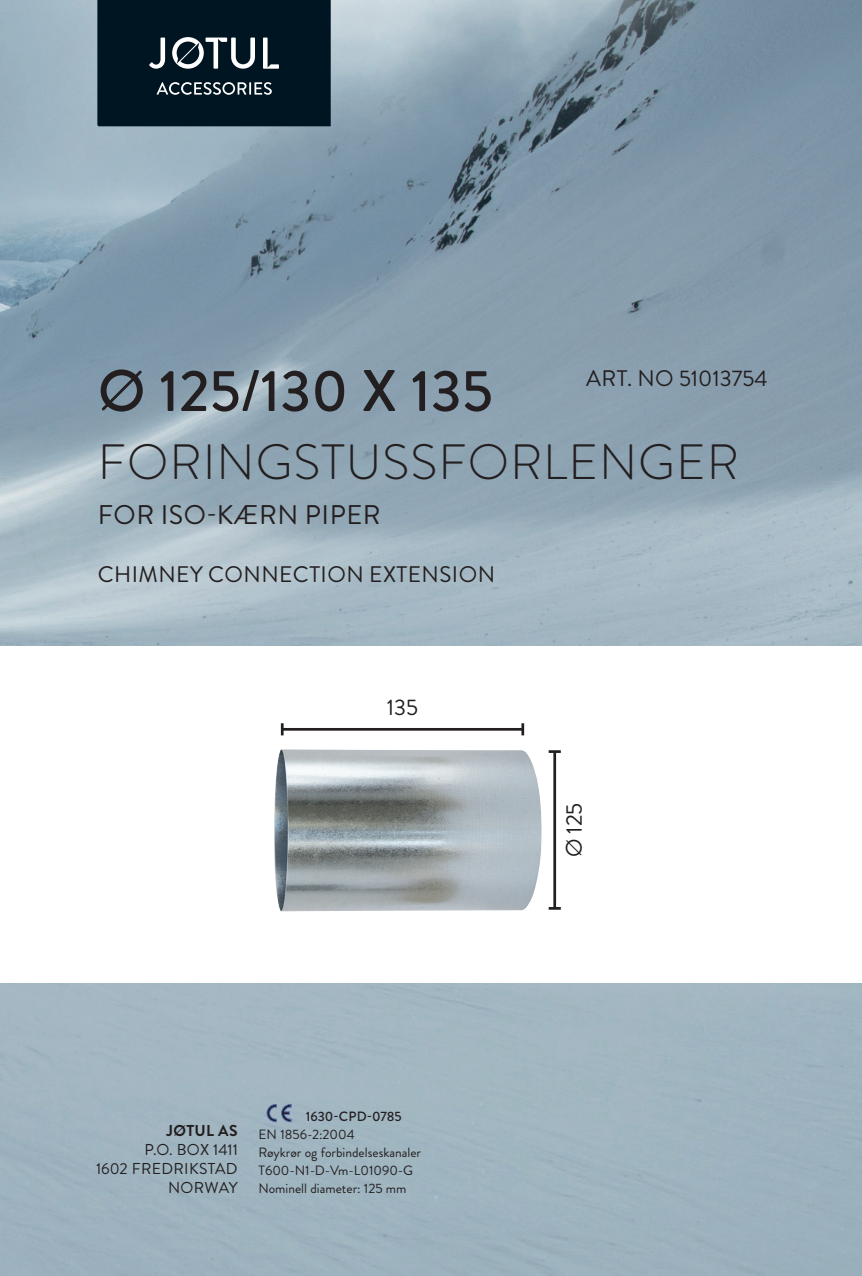
<style>
.page{position:relative;width:862px;height:1276px;background:#fff}
.page>*{position:absolute;margin:0;border:0;box-sizing:border-box;transform-origin:0 0}
.t1{font:500 58.5px "Brandon Grotesque";color:#231f20}
.t2{font:300 49.5px "Brandon Grotesque";letter-spacing:.02em;color:#231f20}
.t3{font:27px "Brandon Grotesque";letter-spacing:.02em;color:#231f20}
.t4{font:22.5px "Brandon Grotesque";letter-spacing:.02em;color:#231f20}
.t5{font:22.5px "Brandon Grotesque";color:#231f20}
.t6{font:15.75px/18.9px "Brandon Grotesque";letter-spacing:.02em;color:#231f20;text-align:right}
.t7{font:700 15.75px "Brandon Grotesque";letter-spacing:.02em;color:#231f20}
.t8{font:13.5px/18px "Brandon Grotesque";color:#231f20}
.t9{font:500 13.5px "Brandon Grotesque";color:#231f20}
</style>
<div class="page">
<img style="left:0;top:0;width:861px;height:1276px">
<svg style="left:97px;top:0;width:233px;height:126px;background:#0f232f"></svg>
<div style="left:0;top:646px;width:861px;height:336px;background:#fff"></div>
<svg style="left:267px;top:1104px;width:24px;height:17px"></svg>
<hr style="left:553px;top:751px;width:2px;height:157px;background:#231f20">
<svg style="left:548px;top:907px;width:12px;height:2px"></svg>
<svg style="left:548px;top:750px;width:12px;height:3px"></svg>
<hr style="left:282px;top:728px;width:240px;height:2px;background:#231f20">
<svg style="left:281px;top:723px;width:2px;height:12px"></svg>
<svg style="left:521px;top:723px;width:3px;height:12px"></svg>
<img style="left:274px;top:749px;width:268px;height:162px">
<h1 class="t1" style="left:98px;top:350px;width:396px">Ø 125/130 x 135</h1>
<h2 class="t2" style="left:98px;top:428px;width:642px">FORINGSTUSSFORLENGER</h2>
<h3 class="t3" style="left:98px;top:496px;width:284px">FOR ISO-KÆRN PIPER</h3>
<h3 class="t5" style="left:585px;top:362px;width:183px">ART. NO 51013754</h3>
<h3 class="t4" style="left:98px;top:559px;width:392px">CHIMN EY CONN ECTION EXTENSION</h3>
<h3 class="t4" style="left:386px;top:692px;width:33px">135</h3>
<p class="t7" style="left:166px;top:1120px;width:72px">Jøtul AS</p>
<p class="t6" style="left:96px;top:1140px;width:143px">P.O. BOX 1411<br>1602 FREDRIKSTAD<br>NORWAY</p>
<p class="t9" style="left:306px;top:1107px;width:97px">1630-Cpd-0785</p>
<p class="t8" style="left:258px;top:1125px;width:164px">E N 1856-2:2004<br>RØYKRØR OG FORBINDELSESKANALER<br>T600-N1-D-VM-L01090-G<br>NOMINELL DIAMETER: 125 MM</p>
<h3 class="t4" style="left:558px;top:857px;width:56px;rotate:-90deg">Ø 125</h3>
</div>
